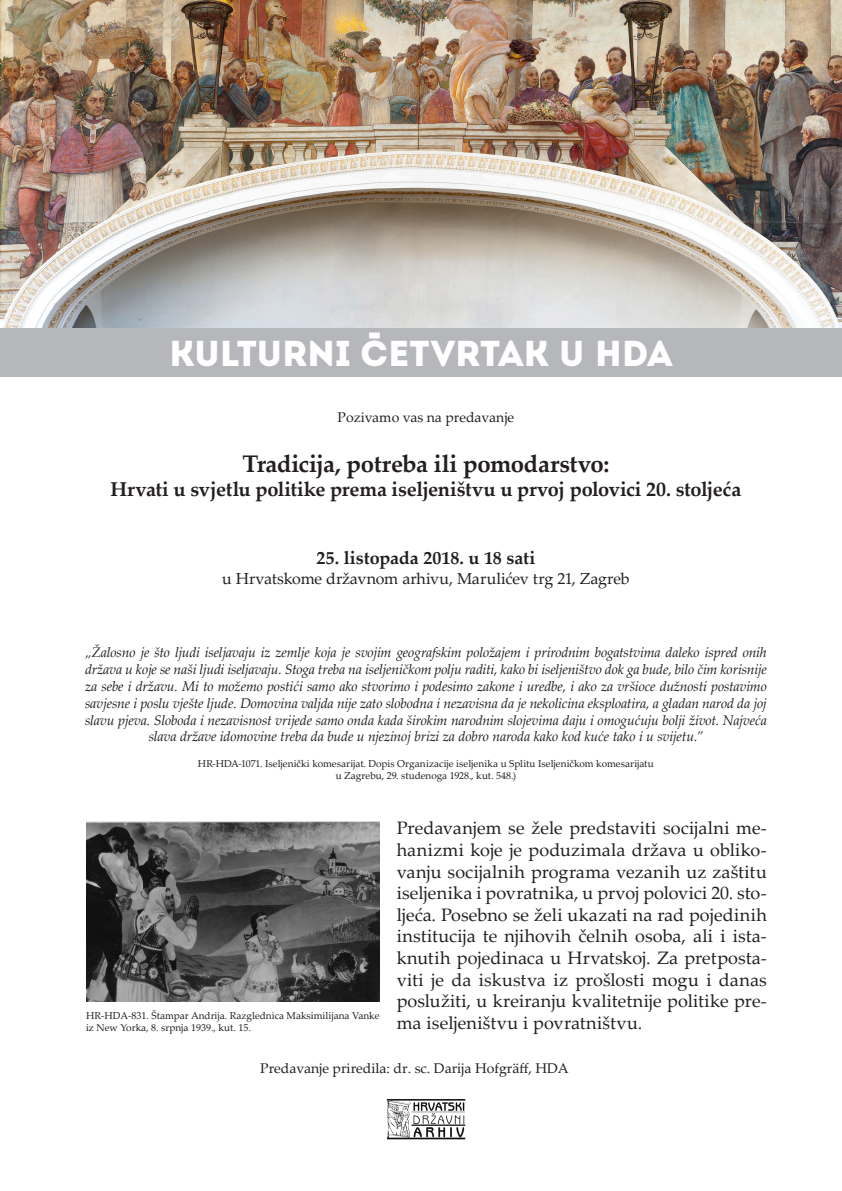
<style>
.page{position:relative;width:842px;height:1191px;background:#fff}
.page>*{position:absolute;margin:0;border:0;box-sizing:border-box;transform-origin:0 0}
.t1{font:36px "Intro";letter-spacing:-.01em;color:#fff}
.t2{font:700 24px "Palatino Linotype";letter-spacing:-.02em;color:#231f20}
.t3{font:700 20px "Palatino Linotype";letter-spacing:-.015em;color:#231f20}
.t4{font:18px/21.6px "Palatino Linotype";letter-spacing:.005em;color:#231f20;text-align:justify}
.t5{font:700 18px "Palatino Linotype";color:#231f20}
.t6{font:16px "Palatino Linotype";letter-spacing:-.01em;color:#231f20}
.t7{font:italic 14px/16.8px "Palatino Linotype";letter-spacing:-.015em;color:#231f20;text-align:center}
.t8{font:14px "Palatino Linotype";color:#231f20}
.t9{font:10px/12px "Palatino Linotype";color:#231f20}
</style>
<div class="page">
<div style="left:0;top:304px;width:842px;height:73px;background:#b6b7bb"></div>
<img style="left:0;top:0;width:842px;height:327px">
<div style="left:369px;top:332px;width:11px;height:6px;background:#fff"></div>
<img style="left:386px;top:1099px;width:80px;height:40px">
<img style="left:86px;top:821px;width:294px;height:180px">
<p class="t1" style="left:169px;top:332px;width:505px">KULTURNI CETVRTAK U HDA</p>
<p class="t8" style="left:338px;top:407px;width:178px">Pozivamo vas na predavanje</p>
<p class="t2" style="left:242px;top:447px;width:368px">Tradicija, potreba ili pomodarstvo:</p>
<p class="t3" style="left:110px;top:475px;width:632px">Hrvati u svjetlu politike prema iseljeništvu u prvoj polovici 20. stoljeća</p>
<p class="t5" style="left:316px;top:545px;width:220px">25. listopada 2018. u 18 sati</p>
<p class="t6" style="left:222px;top:567px;width:409px">u Hrvatskome državnom arhivu, Marulićev trg 21, Zagreb</p>
<p class="t7" style="left:85px;top:643px;width:683px">„Žalosno je što ljudi iseljavaju iz zemlje koja je svojim geografskim položajem i prirodnim bogatstvima daleko ispred onih država u koje se naši ljudi iseljavaju. Stoga treba na iseljeničkom polju raditi, kako bi iseljeništvo dok ga bude, bilo čim korisnije za sebe i državu. Mi to možemo postići samo ako stvorimo i podesimo zakone i uredbe, i ako za vršioce dužnosti postavimo savjesne i poslu vješte ljude. Domovina valjda nije zato slobodna i nezavisna da je nekolicina eksploatira, a gladan narod da joj slavu pjeva. Sloboda i nezavisnost vrijede samo onda kada širokim narodnim slojevima daju i omogućuju bolji život. Najveća slava države idomovine treba da bude u njezinoj brizi za dobro naroda kako kod kuće tako i u svijetu.”</p>
<p class="t9" style="left:198px;top:757px;width:457px;text-align:center">HR-HDA-1071. Iseljenički komesarijat. Dopis Organizacije iseljenika u Splitu Iseljeničkom komesarijatu u Zagrebu, 29. studenoga 1928., kut. 548.)</p>
<p class="t4" style="left:397px;top:816px;width:372px">Predavanjem se žele predstaviti socijalni me&shy;hanizmi koje je poduzimala država u obliko&shy;vanju socijalnih programa vezanih uz zaštitu iseljenika i povratnika, u prvoj polovici 20. sto&shy;ljeća. Posebno se želi ukazati na rad pojedinih institucija te njihovih čelnih osoba, ali i ista&shy;knutih pojedinaca u Hrvatskoj. Za pretposta&shy;viti je da iskustva iz prošlosti mogu i danas poslužiti, u kreiranju kvalitetnije politike pre&shy;ma iseljeništvu i povratništvu.</p>
<p class="t9" style="left:86px;top:1008px;width:295px">HR-HDA-831. Štampar Andrija. Razglednica Maksimilijana Vanke iz New Yorka, 8. srpnja 1939., kut. 15.</p>
<p class="t8" style="left:260px;top:1058px;width:310px">Predavanje priredila: dr. sc. Darija Hofgräff, HDA</p>
</div>
